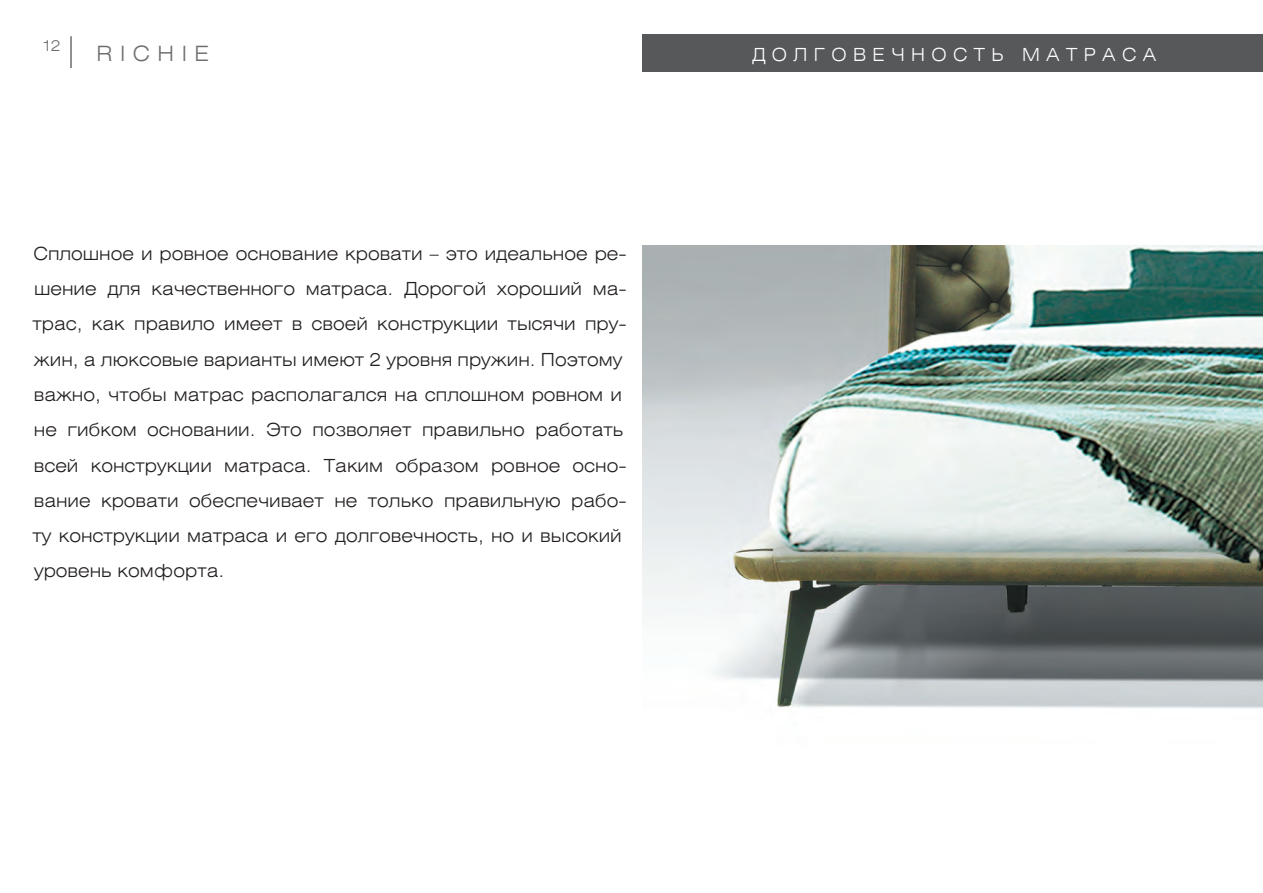
<style>
.page{position:relative;width:1263px;height:893px;background:#fff}
.page>*{position:absolute;margin:0;border:0;box-sizing:border-box;transform-origin:0 0}
.t1{font:21px "Helios Ext Light C";letter-spacing:.36em;color:#6c6d70}
.t2{font:18px/35.2px "Helios Ext Light C";color:#231f20}
.t3{font:18px "Helios Ext Light C";letter-spacing:.36em;color:#fff}
.t4{font:15px "Helios Ext Light C";color:#6c6d70}
</style>
<div class="page">
<div style="left:642px;top:34px;width:621px;height:37px;background:#57585a"></div>
<img style="left:642px;top:246px;width:621px;height:463px">
<hr style="left:70px;top:36px;width:2px;height:32px;background:#6c6d70">
<p class="t4" style="left:43px;top:36px;width:19px">12</p>
<p class="t1" style="left:97px;top:41px;width:114px">RICHIE</p>
<p class="t2" style="left:32px;top:235px;width:596px">Сплошное и ровное основание кровати – это идеальное ре&shy;шение для качественного матраса. Дорогой хороший ма&shy;трас, как правило имеет в своей конструкции тысячи пру&shy;жин, а люксовые варианты имеют 2 уровня пружин. Поэтому важно, чтобы матрас располагался на сплошном ровном и не гибком основании. Это позволяет правильно работать всей конструкции матраса. Таким образом ровное осно&shy;вание кровати обеспечивает не только правильную рабо&shy;ту конструкции матраса и его долговечность, но и высокий уровень комфорта.</p>
<p class="t3" style="left:752px;top:43px;width:406px">ДОЛГОВЕЧНОСТЬ МАТРАСА</p>
</div>
